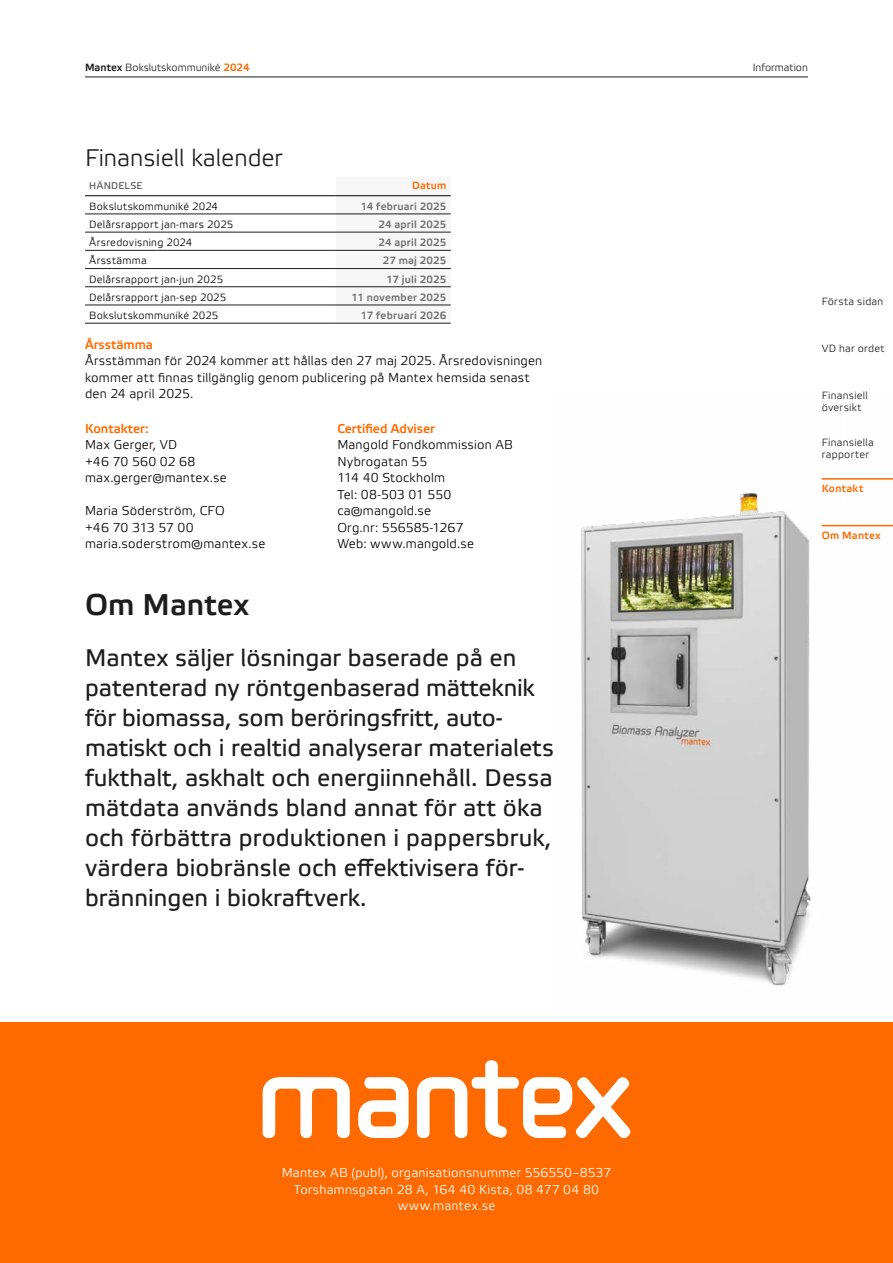
<style>
.page{position:relative;width:893px;height:1263px;background:#fff}
.page>*{position:absolute;margin:0;border:0;box-sizing:border-box;transform-origin:0 0}
.Rubrik{font:30px "Etelka Medium Pro";color:#1d1d1d}
.t1{font:24px/30px "Etelka Text Pro";color:#1d1d1d}
.Rubrik_not{font:24px "Etelka Light Pro";color:#1d1d1d}
.Bröd{font:12.75px/16.5px "Etelka Light Pro";letter-spacing:.015em;color:#000}
.Bröd-2{font:12.75px "Etelka Light Pro";letter-spacing:.015em;color:#fff}
.Mellanrubrik_1{font:12.75px "Etelka Medium Pro";color:#ff6a00}
.Bröd-3{font:12.75px "Etelka Light Pro";letter-spacing:-.01em;color:#000}
.Tabell_vänster_normal{font:10.5px "Etelka Light Pro";letter-spacing:.025em;color:#000}
.Huvud_grå{font:10.5px "Etelka Medium Pro";letter-spacing:.02em;color:#707070}
.Sida_klick_light{font:10.5px/12px "Etelka Light Pro";letter-spacing:.02em;color:#1d1d1d}
.Sida_klick_light-2{font:10.5px "Etelka Light Pro";color:#1d1d1d}
.Sida_klick_orange{font:10.5px "Etelka Medium Pro";letter-spacing:.025em;color:#ff6a00}
.Huvud_orange{font:10.5px "Etelka Medium Pro";letter-spacing:.025em;color:#ff6a00}
.TKR{font:9.75px "Etelka Text Pro";letter-spacing:.025em;color:#535353}
.s1{font-family:"Etelka Medium Pro"}
.s2{font-family:"Etelka Medium Pro";color:#ff6a00}
</style>
<div class="page">
<hr style="left:85px;top:77px;width:723px;height:1px;background:#1d1d1d">
<svg style="left:336px;top:196px;width:115px;height:127px"></svg>
<hr style="left:85px;top:214px;width:251px;height:1px;background:#1d1d1d">
<hr style="left:336px;top:214px;width:115px;height:1px;background:#1d1d1d">
<hr style="left:85px;top:232px;width:251px;height:1px;background:#1d1d1d">
<hr style="left:336px;top:232px;width:115px;height:1px;background:#1d1d1d">
<hr style="left:85px;top:250px;width:251px;height:1px;background:#1d1d1d">
<hr style="left:336px;top:250px;width:115px;height:1px;background:#1d1d1d">
<hr style="left:85px;top:268px;width:251px;height:1px;background:#1d1d1d">
<hr style="left:336px;top:268px;width:115px;height:1px;background:#1d1d1d">
<hr style="left:85px;top:286px;width:251px;height:1px;background:#1d1d1d">
<hr style="left:336px;top:286px;width:115px;height:1px;background:#1d1d1d">
<hr style="left:85px;top:305px;width:251px;height:1px;background:#1d1d1d">
<hr style="left:336px;top:305px;width:115px;height:1px;background:#1d1d1d">
<hr style="left:85px;top:323px;width:251px;height:1px;background:#1d1d1d">
<hr style="left:336px;top:323px;width:115px;height:1px;background:#1d1d1d">
<hr style="left:85px;top:195px;width:251px;height:1px;background:#1d1d1d">
<hr style="left:336px;top:195px;width:115px;height:1px;background:#1d1d1d">
<div style="left:0;top:1022px;width:893px;height:241px;background:#ff6a00"></div>
<svg style="left:358px;top:1077px;width:51px;height:61px"></svg>
<svg style="left:417px;top:1060px;width:213px;height:78px"></svg>
<svg style="left:263px;top:1077px;width:87px;height:61px"></svg>
<img style="left:554px;top:478px;width:339px;height:638px">
<p class="Sida_klick_light-2" style="left:85px;top:62px;width:166px"><span class="s1">Mantex</span> Bokslutskommuniké <span class="s2">2024</span></p>
<p class="Sida_klick_light-2" style="left:753px;top:62px;width:57px">Information</p>
<p class="Rubrik_not" style="left:85px;top:145px;width:199px">Finansiell kalender</p>
<p class="TKR" style="left:89px;top:180px;width:55px">HÄNDELSE</p>
<p class="Huvud_orange" style="left:412px;top:180px;width:36px">Datum</p>
<p class="Tabell_vänster_normal" style="left:89px;top:200px;width:130px">Bokslutskommuniké 2024</p>
<p class="Huvud_grå" style="left:361px;top:200px;width:87px">14 februari 2025</p>
<p class="Tabell_vänster_normal" style="left:89px;top:219px;width:146px">Delårsrapport jan-mars 2025</p>
<p class="Huvud_grå" style="left:378px;top:218px;width:70px">24 april 2025</p>
<p class="Tabell_vänster_normal" style="left:89px;top:237px;width:105px">Årsredovisning 2024</p>
<p class="Huvud_grå" style="left:378px;top:237px;width:70px">24 april 2025</p>
<p class="Tabell_vänster_normal" style="left:89px;top:255px;width:59px">Årsstämma</p>
<p class="Huvud_grå" style="left:383px;top:255px;width:65px">27 maj 2025</p>
<p class="Tabell_vänster_normal" style="left:89px;top:273px;width:135px">Delårsrapport jan-jun 2025</p>
<p class="Huvud_grå" style="left:387px;top:273px;width:61px">17 juli 2025</p>
<p class="Tabell_vänster_normal" style="left:89px;top:291px;width:139px">Delårsrapport jan-sep 2025</p>
<p class="Huvud_grå" style="left:351px;top:291px;width:96px">11 november 2025</p>
<p class="Tabell_vänster_normal" style="left:89px;top:310px;width:131px">Bokslutskommuniké 2025</p>
<p class="Huvud_grå" style="left:361px;top:310px;width:87px">17 februari 2026</p>
<p class="Mellanrubrik_1" style="left:85px;top:337px;width:70px">Årsstämma</p>
<p class="Bröd" style="left:85px;top:353px;width:459px">Årsstämman för 2024 kommer att hållas den 27 maj 2025. Årsredovisningen kommer att finnas tillgänglig genom publicering på Mantex hemsida senast den 24 april 2025.</p>
<p class="Mellanrubrik_1" style="left:85px;top:422px;width:65px">Kontakter:</p>
<p class="Bröd" style="left:85px;top:438px;width:94px">Max Gerger, VD</p>
<p class="Bröd" style="left:85px;top:454px;width:112px">+46 70 560 02 68</p>
<p class="Bröd" style="left:85px;top:471px;width:143px">max.gerger@mantex.se</p>
<p class="Bröd" style="left:85px;top:504px;width:141px">Maria Söderström, CFO</p>
<p class="Bröd-3" style="left:85px;top:521px;width:110px">+46 70 313 57 00</p>
<p class="Bröd" style="left:85px;top:537px;width:182px">maria.soderstrom@mantex.se</p>
<p class="Rubrik" style="left:85px;top:588px;width:165px">Om Mantex</p>
<p class="Mellanrubrik_1" style="left:337px;top:422px;width:99px">Certified Adviser</p>
<p class="Bröd" style="left:337px;top:438px;width:177px">Mangold Fondkommission AB</p>
<p class="Bröd" style="left:337px;top:454px;width:91px">Nybrogatan 55</p>
<p class="Bröd" style="left:337px;top:471px;width:109px">114 40 Stockholm</p>
<p class="Bröd" style="left:337px;top:487px;width:115px">Tel: 08-503 01 550</p>
<p class="Bröd" style="left:337px;top:504px;width:95px">ca@mangold.se</p>
<p class="Bröd" style="left:337px;top:520px;width:128px">Org.nr: 556585-1267</p>
<p class="Bröd" style="left:337px;top:537px;width:138px">Web: www.mangold.se</p>
<p class="t1" style="left:85px;top:644px;width:470px">Mantex säljer lösningar baserade på en patenterad ny röntgenbaserad mätteknik för biomassa, som beröringsfritt, auto&shy;matiskt och i realtid analyserar materialets fukthalt, askhalt och energiinnehåll. Dessa mätdata används bland annat för att öka och förbättra produktionen i pappersbruk, värdera biobränsle och effektivisera för&shy;bränningen i biokraftverk.</p>
<p class="Sida_klick_light" style="left:822px;top:296px;width:63px">Första sidan</p>
<p class="Sida_klick_light" style="left:822px;top:343px;width:64px">VD har ordet</p>
<p class="Sida_klick_light" style="left:822px;top:390px;width:48px">Finansiell översikt</p>
<p class="Sida_klick_light" style="left:822px;top:437px;width:54px">Finansiella rapporter</p>
<p class="Sida_klick_orange" style="left:822px;top:483px;width:43px">Kontakt</p>
<p class="Sida_klick_orange" style="left:822px;top:530px;width:60px">Om Mantex</p>
<p class="Bröd-2" style="left:282px;top:1166px;width:331px">Mantex AB (publ), organisationsnummer 556550–8537</p>
<p class="Bröd-2" style="left:294px;top:1182px;width:307px">Torshamnsgatan 28 A, 164 40 Kista, 08 477 04 80</p>
<p class="Bröd-2" style="left:398px;top:1199px;width:99px">www.mantex.se</p>
</div>
